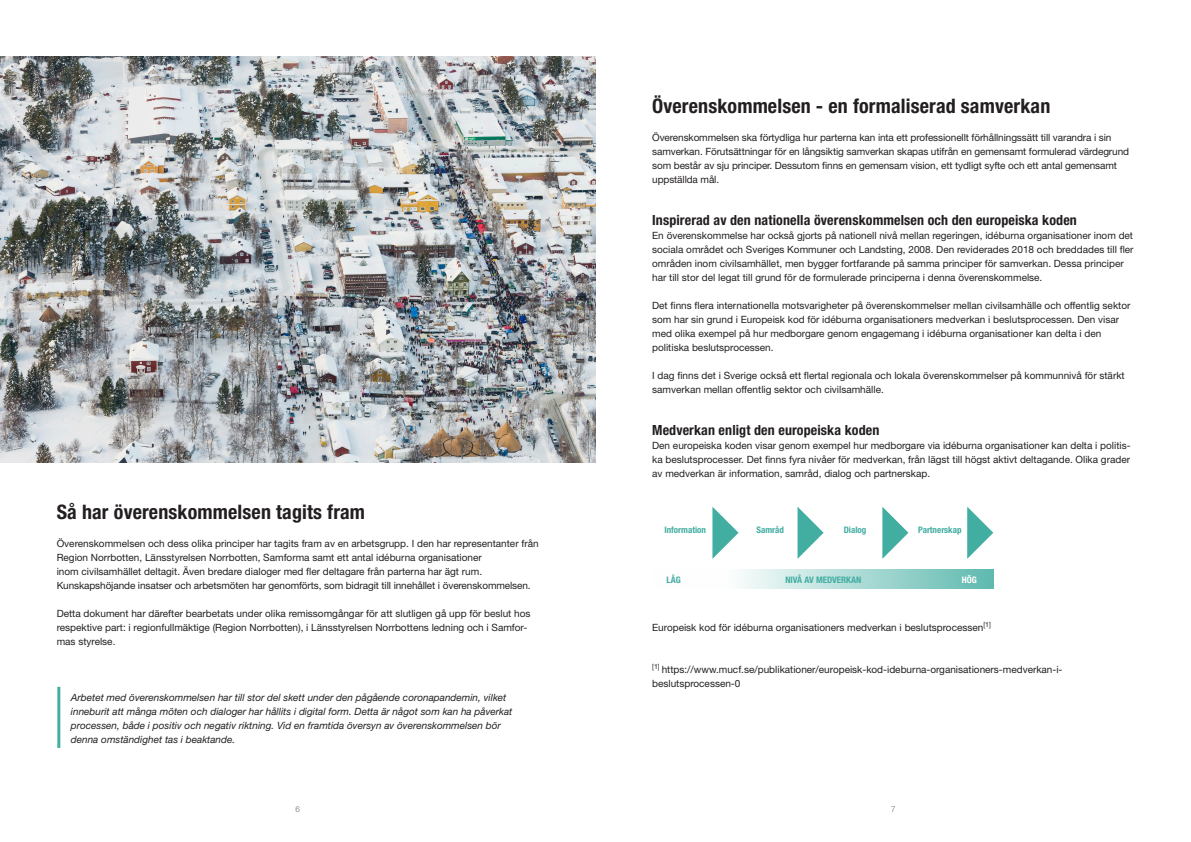
<style>
.page{position:relative;width:1191px;height:842px;background:#fff}
.page>*{position:absolute;margin:0;border:0;box-sizing:border-box;transform-origin:0 0}
.t1{font:700 condensed 20px "Helvetica Neue LT Std";letter-spacing:.01em;color:#231f20}
.t2{font:700 condensed 14px "Helvetica Neue LT Std";letter-spacing:.01em;color:#231f20}
.t3{font:10px/14px "Helvetica Neue LT Std";color:#231f20}
.t4{font:italic 10px/14px "Helvetica Neue LT Std";color:#231f20}
.t5{font:700 condensed 9px "Helvetica Neue LT Std";color:#42ada1}
.t6{font:700 condensed 9px "Helvetica Neue LT Std";color:#fff}
.t7{font:300 8px "Helvetica Neue LT Std";color:#6c6d70}
</style>
<div class="page">
<img style="left:0;top:57px;width:595px;height:406px">
<hr style="left:57px;top:687px;width:3px;height:61px;background:#42ada1">
<svg style="left:712px;top:507px;width:26px;height:52px"></svg>
<svg style="left:797px;top:507px;width:26px;height:52px"></svg>
<svg style="left:882px;top:507px;width:26px;height:52px"></svg>
<svg style="left:967px;top:507px;width:26px;height:52px"></svg>
<div style="left:652px;top:569px;width:341px;height:20px;background:linear-gradient(to right,#fff,#66bcb3)"></div>
<p class="t1" style="left:57px;top:499px;width:310px">Så har överenskommelsen tagits fram</p>
<p class="t3" style="left:57px;top:536px;width:483px">Överenskommelsen och dess olika principer har tagits fram av en arbetsgrupp. I den har representanter från Region Norrbotten, Länsstyrelsen Norrbotten, Samforma samt ett antal idéburna organisationer<br>inom civilsamhället deltagit. Även bredare dialoger med fler deltagare från parterna har ägt rum.<br>Kunskapshöjande insatser och arbetsmöten har genomförts, som bidragit till innehållet i överenskommelsen.</p>
<p class="t3" style="left:57px;top:606px;width:475px">Detta dokument har därefter bearbetats under olika remissomgångar för att slutligen gå upp för beslut hos respektive part: i regionfullmäktige (Region Norrbotten), i Länsstyrelsen Norrbottens ledning och i Samfor&shy;mas styrelse.</p>
<p class="t4" style="left:71px;top:690px;width:443px">Arbetet med överenskommelsen har till stor del skett under den pågående coronapandemin, vilket inneburit att många möten och dialoger har hållits i digital form. Detta är något som kan ha påverkat processen, både i positiv och negativ riktning. Vid en framtida översyn av överenskommelsen bör denna omständighet tas i beaktande.</p>
<p class="t1" style="left:652px;top:93px;width:399px">Överenskommelsen - en formaliserad samverkan</p>
<p class="t3" style="left:652px;top:130px;width:478px">Överenskommelsen ska förtydliga hur parterna kan inta ett professionellt förhållningssätt till varandra i sin samverkan. Förutsättningar för en långsiktig samverkan skapas utifrån en gemensamt formulerad värdegrund som består av sju principer. Dessutom finns en gemensam vision, ett tydligt syfte och ett antal gemensamt uppställda mål.</p>
<p class="t2" style="left:652px;top:211px;width:426px">Inspirerad av den nationella överenskommelsen och den europeiska koden</p>
<p class="t3" style="left:652px;top:228px;width:483px">En överenskommelse har också gjorts på nationell nivå mellan regeringen, idéburna organisationer inom det sociala området och Sveriges Kommuner och Landsting, 2008. Den reviderades 2018 och breddades till fler områden inom civilsamhället, men bygger fortfarande på samma principer för samverkan. Dessa principer har till stor del legat till grund för de formulerade principerna i denna överenskommelse.</p>
<p class="t3" style="left:652px;top:298px;width:480px">Det finns flera internationella motsvarigheter på överenskommelser mellan civilsamhälle och offentlig sektor som har sin grund i Europeisk kod för idéburna organisationers medverkan i beslutsprocessen. Den visar med olika exempel på hur medborgare genom engagemang i idéburna organisationer kan delta i den politiska beslutsprocessen.</p>
<p class="t3" style="left:652px;top:368px;width:474px">I dag finns det i Sverige också ett flertal regionala och lokala överenskommelser på kommunnivå för stärkt samverkan mellan offentlig sektor och civilsamhälle.</p>
<p class="t2" style="left:652px;top:421px;width:229px">Medverkan enligt den europeiska koden</p>
<p class="t3" style="left:652px;top:438px;width:480px;text-align:justify">Den europeiska koden visar genom exempel hur medborgare via idéburna organisationer kan delta i politis&shy;ka beslutsprocesser. Det finns fyra nivåer för medverkan, från lägst till högst aktivt deltagande. Olika grader av medverkan är information, samråd, dialog och partnerskap.</p>
<p class="t5" style="left:664px;top:524px;width:43px">Information</p>
<p class="t5" style="left:756px;top:524px;width:29px">Samråd</p>
<p class="t5" style="left:843px;top:524px;width:24px">Dialog</p>
<p class="t5" style="left:918px;top:524px;width:45px">Partnerskap</p>
<p class="t5" style="left:666px;top:574px;width:16px">LÅG</p>
<p class="t5" style="left:785px;top:574px;width:77px">NIVÅ AV MEDVERKAN</p>
<p class="t6" style="left:961px;top:574px;width:17px">HÖG</p>
<p class="t3" style="left:652px;top:620px;width:340px">Europeisk kod för idéburna organisationers medverkan i beslutsprocessen<sup>[1]</sup></p>
<p class="t3" style="left:652px;top:662px;width:412px"><sup>[1]</sup> https://www.mucf.se/publikationer/europeisk-kod-ideburna-organisationers-medverkan-i&shy;beslutsprocessen-0</p>
<p class="t7" style="left:295px;top:804px;width:6px">6</p>
<p class="t7" style="left:891px;top:804px;width:6px">7</p>
</div>
